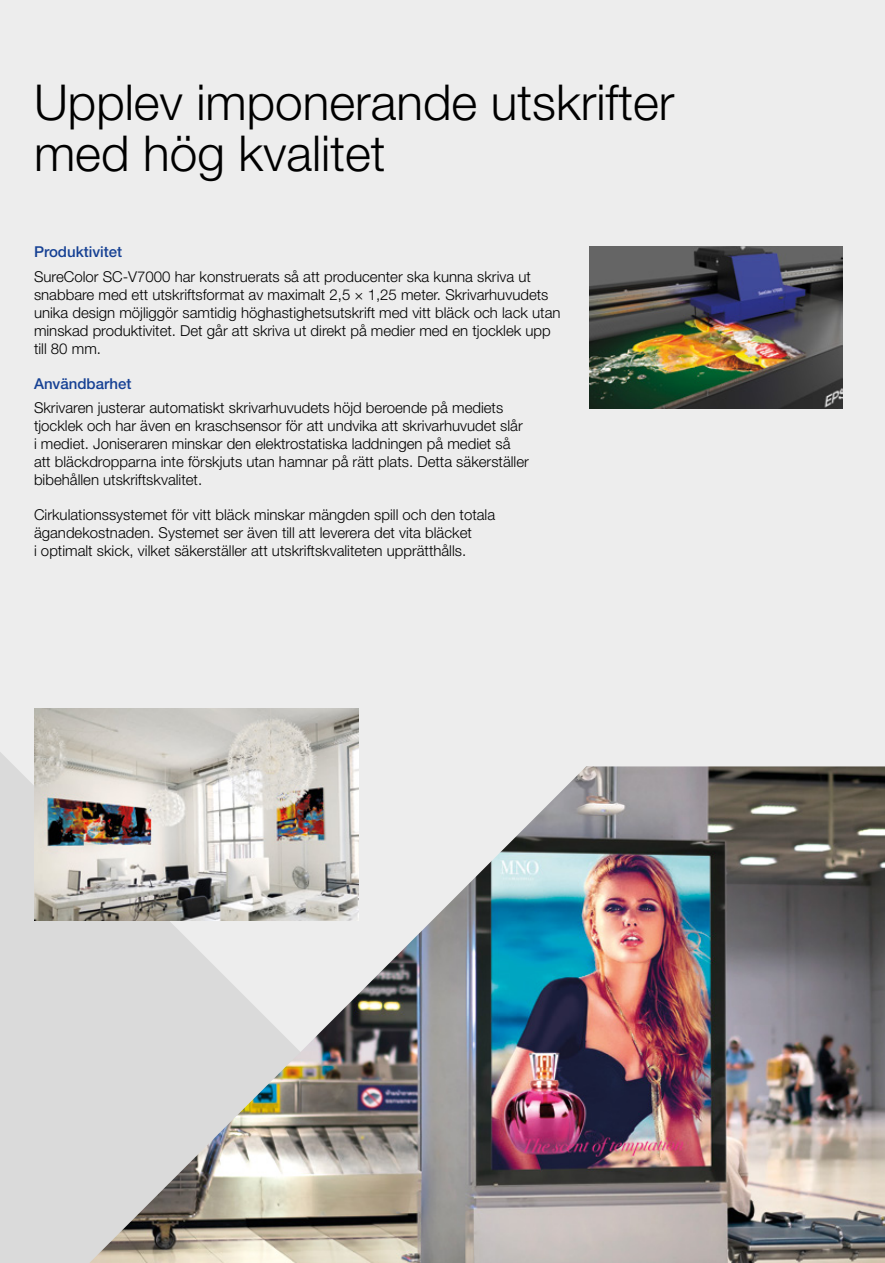
<style>
.page{position:relative;width:885px;height:1263px;background:#fff}
.page>*{position:absolute;margin:0;border:0;box-sizing:border-box;transform-origin:0 0}
.t1{font:300 49.5px/51px "Helvetica Neue LT Pro";color:#000}
.t2{font:300 15px/18px "Helvetica Neue LT Pro";color:#000}
.t3{font:500 15px "Helvetica Neue LT Pro";color:#164194}
</style>
<div class="page">
<div style="left:0;top:0;width:884px;height:1263px;background:#ededed"></div>
<div style="left:0;top:752px;width:359px;height:511px;background:#dadada"></div>
<img style="left:89px;top:766px;width:795px;height:497px">
<img style="left:590px;top:247px;width:252px;height:161px">
<img style="left:34px;top:708px;width:324px;height:213px">
<h1 class="t1" style="left:34px;top:76px;width:641px">Upplev imponerande utskrifter med hög kvalitet</h1>
<p class="t3" style="left:34px;top:243px;width:90px">Produktivitet</p>
<p class="t2" style="left:34px;top:267px;width:528px">SureColor SC-V7000 har konstruerats så att producenter ska kunna skriva ut snabbare med ett utskriftsformat av maximalt 2,5 × 1,25 meter. Skrivarhuvudets unika design möjliggör samtidig höghastighetsutskrift med vitt bläck och lack utan minskad produktivitet. Det går att skriva ut direkt på medier med en tjocklek upp till 80 mm.</p>
<p class="t3" style="left:34px;top:374px;width:99px">Användbarhet</p>
<p class="t2" style="left:34px;top:398px;width:496px">Skrivaren justerar automatiskt skrivarhuvudets höjd beroende på mediets tjocklek och har även en kraschsensor för att undvika att skrivarhuvudet slår i mediet. Joniseraren minskar den elektrostatiska laddningen på mediet så att bläckdropparna inte förskjuts utan hamnar på rätt plats. Detta säkerställer bibehållen utskriftskvalitet.</p>
<p class="t2" style="left:34px;top:505px;width:462px">Cirkulationssystemet för vitt bläck minskar mängden spill och den totala ägandekostnaden. Systemet ser även till att leverera det vita bläcket<br>i optimalt skick, vilket säkerställer att utskriftskvaliteten upprätthålls.</p>
</div>
